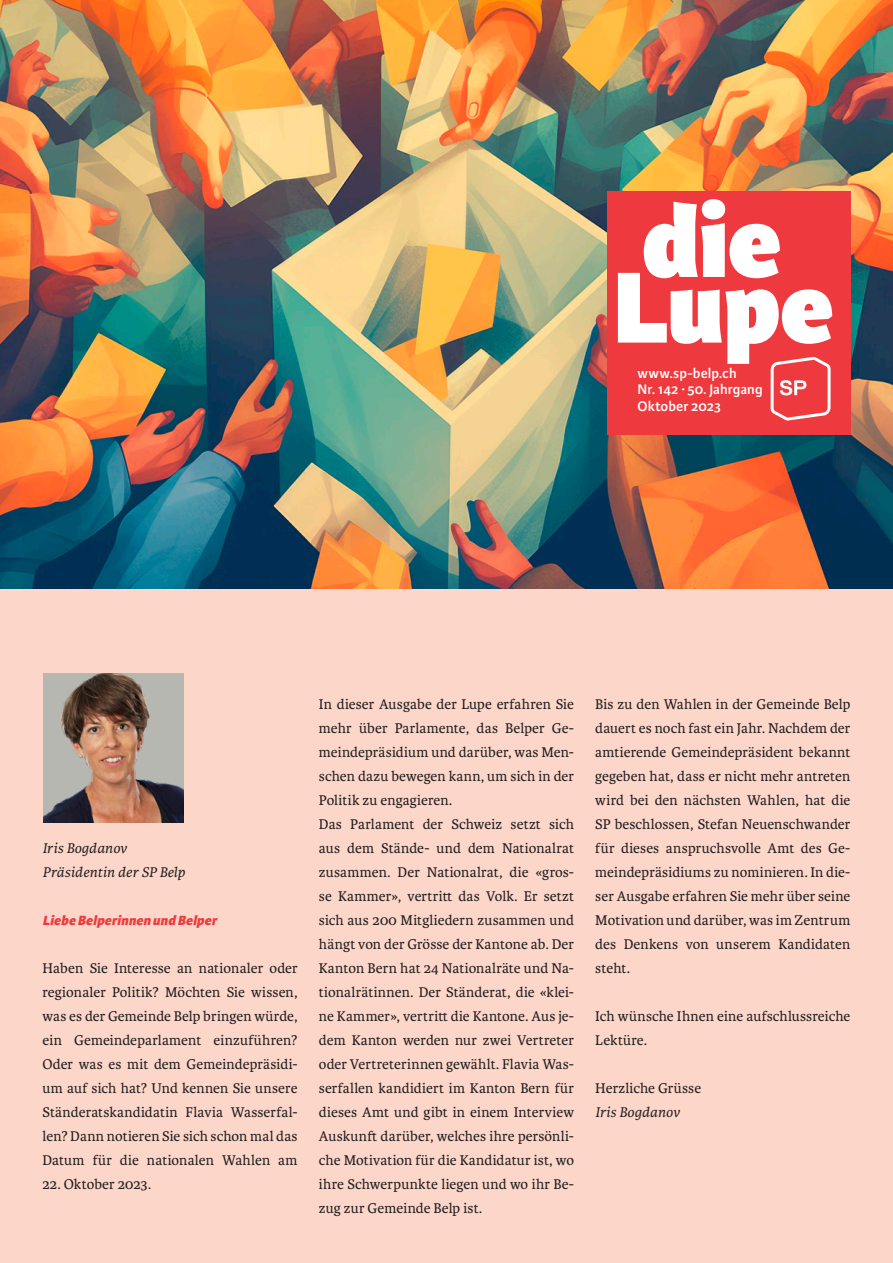
<style>
.page{position:relative;width:893px;height:1263px;background:#fff}
.page>*{position:absolute;margin:0;border:0;box-sizing:border-box;transform-origin:0 0}
.t1{font:800 107.7px "Karmina Sans";letter-spacing:-.01em;color:#fff}
.t2{font:15px/24px "Karmina";letter-spacing:.005em;color:#231f20;text-align:justify}
.t3{font:italic 15px/24px "Karmina";letter-spacing:.01em;color:#231f20}
.t4{font:600 14.85px/16.5px "Karmina Sans";letter-spacing:.005em;color:#fff}
.t5{font:italic 800 14.25px "Karmina Sans";color:#ee3a3e}
</style>
<div class="page">
<img style="left:0;top:0;width:893px;height:589px">
<div style="left:0;top:589px;width:893px;height:674px;background:#fcd6c9"></div>
<div style="left:607px;top:191px;width:243px;height:244px;background:#ee3a3e"></div>
<svg style="left:771px;top:357px;width:60px;height:63px"></svg>
<img style="left:44px;top:673px;width:140px;height:149px">
<h1 class="t1" style="left:642px;top:178px;width:141px">die</h1>
<h1 class="t1" style="left:614px;top:243px;width:222px">Lupe</h1>
<p class="t4" style="left:638px;top:365px;width:127px">www.sp-belp.ch<br>Nr. 142 · 50. Jahrgang<br>Oktober 2023</p>
<p class="t3" style="left:43px;top:836px;width:144px">Iris Bogdanov<br>Präsidentin der SP Belp</p>
<p class="t5" style="left:43px;top:912px;width:179px">Liebe Belperinnen und Belper</p>
<p class="t2" style="left:43px;top:956px;width:257px">Haben Sie Interesse an nationaler oder regionaler Politik? Möchten Sie wissen, was es der Gemeinde Belp bringen würde, ein Gemeindeparlament einzuführen?<br>Oder was es mit dem Gemeindepräsidi&shy;um auf sich hat? Und kennen Sie unsere Ständeratskandidatin Flavia Wasserfal&shy;len? Dann notieren Sie sich schon mal das Datum für die nationalen Wahlen am</p>
<p class="t2" style="left:43px;top:1172px;width:110px">22. Oktober 2023.</p>
<p class="t2" style="left:319px;top:692px;width:257px;text-align:left">In dieser Ausgabe der Lupe erfahren Sie mehr über Parlamente, das Belper Ge&shy;meindepräsidium und darüber, was Men&shy;schen dazu bewegen kann, um sich in der Politik zu engagieren.<br>Das Parlament der Schweiz setzt sich aus dem Stände- und dem Nationalrat zusammen. Der Nationalrat, die «gros&shy;se Kammer», vertritt das Volk. Er setzt sich aus 200 Mitgliedern zusammen und hängt von der Grösse der Kantone ab. Der Kanton Bern hat 24 Nationalräte und Na&shy;tionalrätinnen. Der Ständerat, die «klei&shy;ne Kammer», vertritt die Kantone. Aus je&shy;dem Kanton werden nur zwei Vertreter oder Vertreterinnen gewählt. Flavia Was&shy;serfallen kandidiert im Kanton Bern für dieses Amt und gibt in einem Interview Auskunft darüber, welches ihre persönli&shy;che Motivation für die Kandidatur ist, wo ihre Schwerpunkte liegen und wo ihr Be&shy;zug zur Gemeinde Belp ist.</p>
<p class="t2" style="left:595px;top:692px;width:257px">Bis zu den Wahlen in der Gemeinde Belp dauert es noch fast ein Jahr. Nachdem der amtierende Gemeindepräsident bekannt gegeben hat, dass er nicht mehr antreten wird bei den nächsten Wahlen, hat die SP beschlossen, Stefan Neuenschwander für dieses anspruchsvolle Amt des Ge&shy;meindepräsidiums zu nominieren. In die&shy;ser Ausgabe erfahren Sie mehr über seine Motivation und darüber, was im Zentrum des Denkens von unserem Kandidaten steht.</p>
<p class="t2" style="left:595px;top:1004px;width:257px">Ich wünsche Ihnen eine aufschlussreiche<br>Lektüre.</p>
<p class="t2" style="left:595px;top:1076px;width:107px">Herzliche Grüsse</p>
<p class="t3" style="left:595px;top:1100px;width:86px">Iris Bogdanov</p>
</div>
